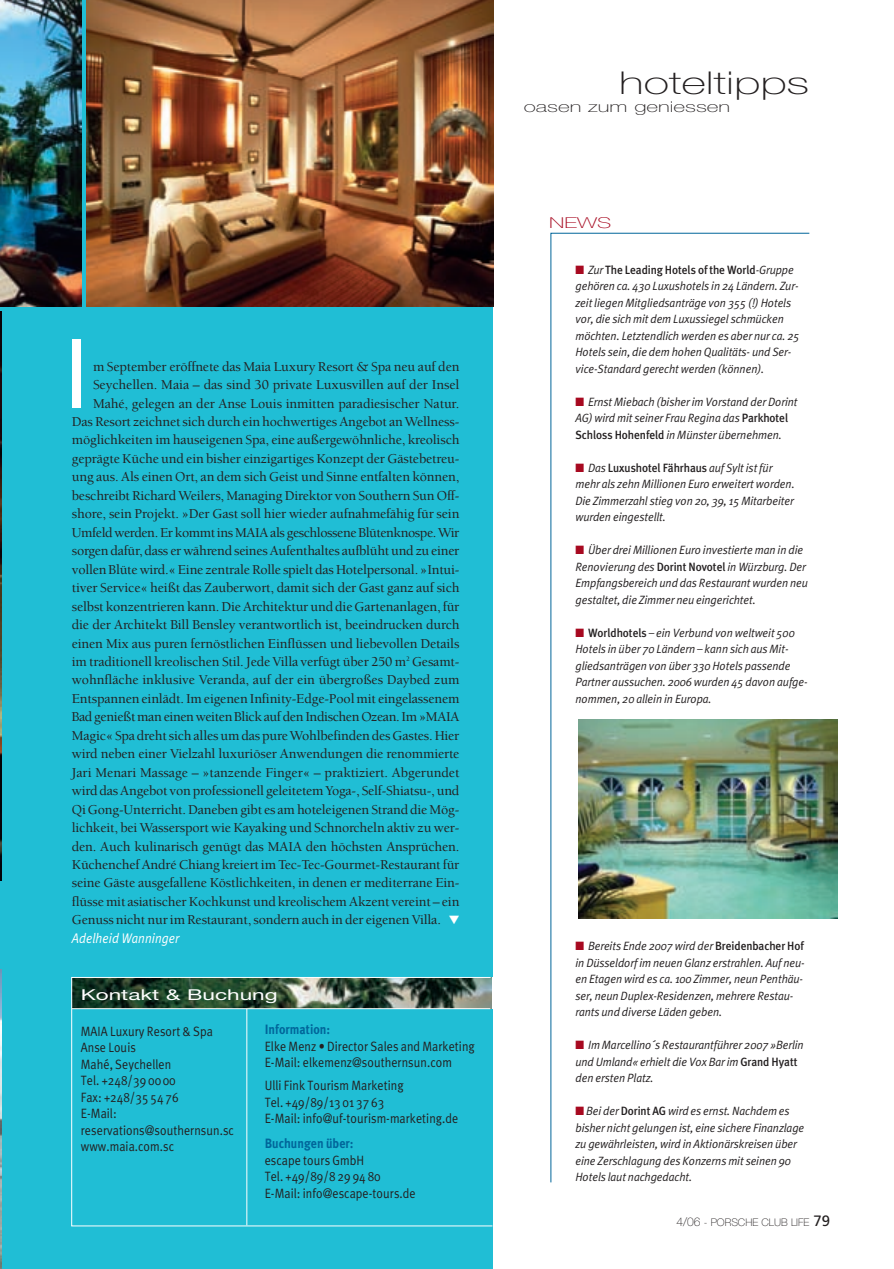
<style>
.page{position:relative;width:894px;height:1269px;background:#fff}
.page>*{position:absolute;margin:0;border:0;box-sizing:border-box;transform-origin:0 0}
.t1{font:96px "Helvetica Neue";color:#fff;scale:.9 1}
.t2{font:100 31.5px "Helvetica Neue LT";color:#231f20;scale:1.5 1}
.t3{font:100 15px "Helvetica Neue LT";color:#231f20;scale:1.5 1}
.t4{font:15px "Helvetica Neue";color:#fff;scale:1.5 1}
.t5{font:100 15px "Helvetica Neue LT";color:#a70920;scale:1.5 1}
.t6{font:500 13.95px/18.5px "Berkeley";letter-spacing:-.01em;color:#231f20;text-align:right}
.t7{font:italic 13.95px "Meta Plus Normal";letter-spacing:.005em;color:#fff;scale:.9 1}
.t8{font:13.5px/16.5px "Meta Plus Normal";letter-spacing:.005em;color:#231f20;scale:.9 1}
.t9{font:700 13.5px "Meta Plus";letter-spacing:.005em;color:#01669a;scale:.9 1}
.t10{font:italic 12px/16.5px "Meta Plus Normal";letter-spacing:-.005em;color:#231f20;scale:.95 1}
.t11{font:500 12px "Meta Plus";letter-spacing:-.005em;color:#231f20;scale:.95 1}
.t12{font:100 10.5px "Helvetica Neue LT";color:#231f20}
.s1{color:#fff}
.s2{color:#a70920}
.s3{font-family:"Meta Plus Normal";font-weight:400;font-style:italic}
.s4{font-family:"Meta Plus";font-weight:500;font-style:normal}
.s5{font-size:12px}
.s6{font-family:"Frutiger LT";font-weight:400;font-size:15px}
</style>
<div class="page">
<img style="left:0;top:0;width:838px;height:1269px">
<h1 class="t1" style="left:65px;top:339px;width:26px">I</h1>
<p class="t6" style="left:72px;top:358px;width:389px">m September eröffnete das Maia Luxury Resort &amp; Spa neu auf den Seychellen. Maia – das sind 30 private Luxusvillen auf der Insel Mahé, gelegen an der Anse Louis inmitten paradiesischer Natur.<br>Das Resort zeichnet sich durch ein hochwertiges Angebot an Wellness&shy;möglichkeiten im hauseigenen Spa, eine außergewöhnliche, kreolisch geprägte Küche und ein bisher einzigartiges Konzept der Gästebetreu&shy;ung aus. Als einen Ort, an dem sich Geist und Sinne entfalten können, beschreibt Richard Weilers, Managing Direktor von Southern Sun Off&shy;shore, sein Projekt. »Der Gast soll hier wieder aufnahmefähig für sein Umfeld werden. Er kommt ins MAIA als geschlossene Blütenknospe. Wir sorgen dafür, dass er während seines Aufenthaltes aufblüht und zu einer vollen Blüte wird.« Eine zentrale Rolle spielt das Hotelpersonal. »Intui&shy;tiver Service« heißt das Zauberwort, damit sich der Gast ganz auf sich selbst konzentrieren kann. Die Architektur und die Gartenanlagen, für die der Architekt Bill Bensley verantwortlich ist, beeindrucken durch einen Mix aus puren fernöstlichen Einflüssen und liebevollen Details im traditionell kreolischen Stil. Jede Villa verfügt über 250 m<sup>2</sup> Gesamt&shy;wohnfläche inklusive Veranda, auf der ein übergroßes Daybed zum Entspannen einlädt. Im eigenen Infinity-Edge-Pool mit eingelassenem Bad genießt man einen weiten Blick auf den Indischen Ozean. Im »MAIA Magic« Spa dreht sich alles um das pure Wohlbefinden des Gastes. Hier wird neben einer Vielzahl luxuriöser Anwendungen die renommierte Jari Menari Massage – »tanzende Finger« – praktiziert. Abgerundet wird das Angebot von professionell geleitetem Yoga-, Self-Shiatsu-, und Qi Gong-Unterricht. Daneben gibt es am hoteleigenen Strand die Mög&shy;lichkeit, bei Wassersport wie Kayaking und Schnorcheln aktiv zu wer&shy;den. Auch kulinarisch genügt das MAIA den höchsten Ansprüchen.<br>Küchenchef André Chiang kreiert im Tec-Tec-Gourmet-Restaurant für seine Gäste ausgefallene Köstlichkeiten, in denen er mediterrane Ein&shy;flüsse mit asiatischer Kochkunst und kreolischem Akzent vereint – ein Genuss nicht nur im Restaurant, sondern auch in der eigenen Villa. <span class="s1">▼</span></p>
<p class="t7" style="left:72px;top:932px;width:121px">Adelheid Wanninger</p>
<p class="t4" style="left:81px;top:989px;width:133px">Kontakt &amp; Buchung</p>
<p class="t8" style="left:81px;top:1024px;width:172px">MAIA Luxury Resort &amp; Spa<br>Anse Louis<br>Mahé, Seychellen<br>Tel. +248/39 0000<br>Fax: +248/35 54 76<br>E-Mail: reservations@southernsun.sc www.maia.com.sc</p>
<p class="t9" style="left:265px;top:1024px;width:74px">Information:</p>
<p class="t8" style="left:265px;top:1039px;width:235px">Elke Menz • Director Sales and Marketing<br>E-Mail: elkemenz@southernsun.com</p>
<p class="t8" style="left:265px;top:1078px;width:217px">Ulli Fink Tourism Marketing<br>Tel. +49/89/13 01 37 63<br>E-Mail: info@uf-tourism-marketing.de</p>
<p class="t9" style="left:265px;top:1138px;width:100px">Buchungen über:</p>
<p class="t8" style="left:265px;top:1153px;width:169px">escape tours GmbH<br>Tel. +49/89/8 29 94 80<br>E-Mail: info@escape-tours.de</p>
<h2 class="t2" style="left:619px;top:71px;width:128px">hoteltipps</h2>
<p class="t3" style="left:524px;top:101px;width:139px">oasen zum geniessen</p>
<p class="t5" style="left:549px;top:217px;width:43px">NEWS</p>
<p class="t11" style="left:575px;top:264px;width:231px"><span class="s2">■</span> <span class="s3">Zur</span> The Leading Hotels of the World<span class="s3">-Gruppe</span></p>
<p class="t10" style="left:575px;top:278px;width:237px">gehören ca. 430 Luxushotels in 24 Ländern. Zur&shy;zeit liegen Mitgliedsanträge von 355 (!) Hotels vor, die sich mit dem Luxussiegel schmücken möchten. Letztendlich werden es aber nur ca. 25<br>Hotels sein, die dem hohen Qualitäts- und Ser&shy;vice-Standard gerecht werden (können).</p>
<p class="t10" style="left:575px;top:394px;width:235px"><span class="s2">■</span> Ernst Miebach (bisher im Vorstand der Dorint<br>AG) wird mit seiner Frau Regina das <span class="s4">Parkhotel<br>Schloss Hohenfeld</span> in Münster übernehmen.</p>
<p class="t11" style="left:575px;top:462px;width:209px"><span class="s2">■</span> <span class="s3">Das</span> Luxushotel Fährhaus <span class="s3">auf Sylt ist für</span></p>
<p class="t10" style="left:575px;top:476px;width:232px;text-align:justify">mehr als zehn Millionen Euro erweitert worden.<br>Die Zimmerzahl stieg von 20, 39, 15 Mitarbeiter wurden eingestellt.</p>
<p class="t10" style="left:575px;top:542px;width:246px"><span class="s2">■</span> Über drei Millionen Euro investierte man in die Renovierung des <span class="s4">Dorint Novotel</span> in Würzburg. Der Empfangsbereich und das Restaurant wurden neu gestaltet, die Zimmer neu eingerichtet.</p>
<p class="t10" style="left:575px;top:625px;width:246px"><span class="s2">■</span> <span class="s4">Worldhotels</span> – ein Verbund von weltweit 500<br>Hotels in über 70 Ländern – kann sich aus Mit&shy;gliedsanträgen von über 330 Hotels passende Partner aussuchen. 2006 wurden 45 davon aufge&shy;nommen, 20 allein in Europa.</p>
<p class="t10" style="left:575px;top:938px;width:243px"><span class="s2">■</span> Bereits Ende 2007 wird der <span class="s4">Breidenbacher Hof </span>in Düsseldorf im neuen Glanz erstrahlen. Auf neu&shy;en Etagen wird es ca. 100 Zimmer, neun Penthäu&shy;ser, neun Duplex-Residenzen, mehrere Restau&shy;rants und diverse Läden geben.</p>
<p class="t10" style="left:575px;top:1037px;width:242px"><span class="s2">■</span> Im Marcellino´s Restaurantführer 2007 »Berlin und Umland« erhielt die Vox Bar im <span class="s4">Grand Hyatt </span>den ersten Platz.</p>
<p class="t10" style="left:575px;top:1103px;width:242px"><span class="s2">■</span> Bei der <span class="s4">Dorint AG</span> wird es ernst. Nachdem es bisher nicht gelungen ist, eine sichere Finanzlage zu gewährleisten, wird in Aktionärskreisen über eine Zerschlagung des Konzerns mit seinen 90<br>Hotels laut nachgedacht.</p>
<p class="t12" style="left:676px;top:1218px;width:155px"><span class="s5">4/06</span> - PORSCHE CLUB LIFE <span class="s6">79</span></p>
</div>
